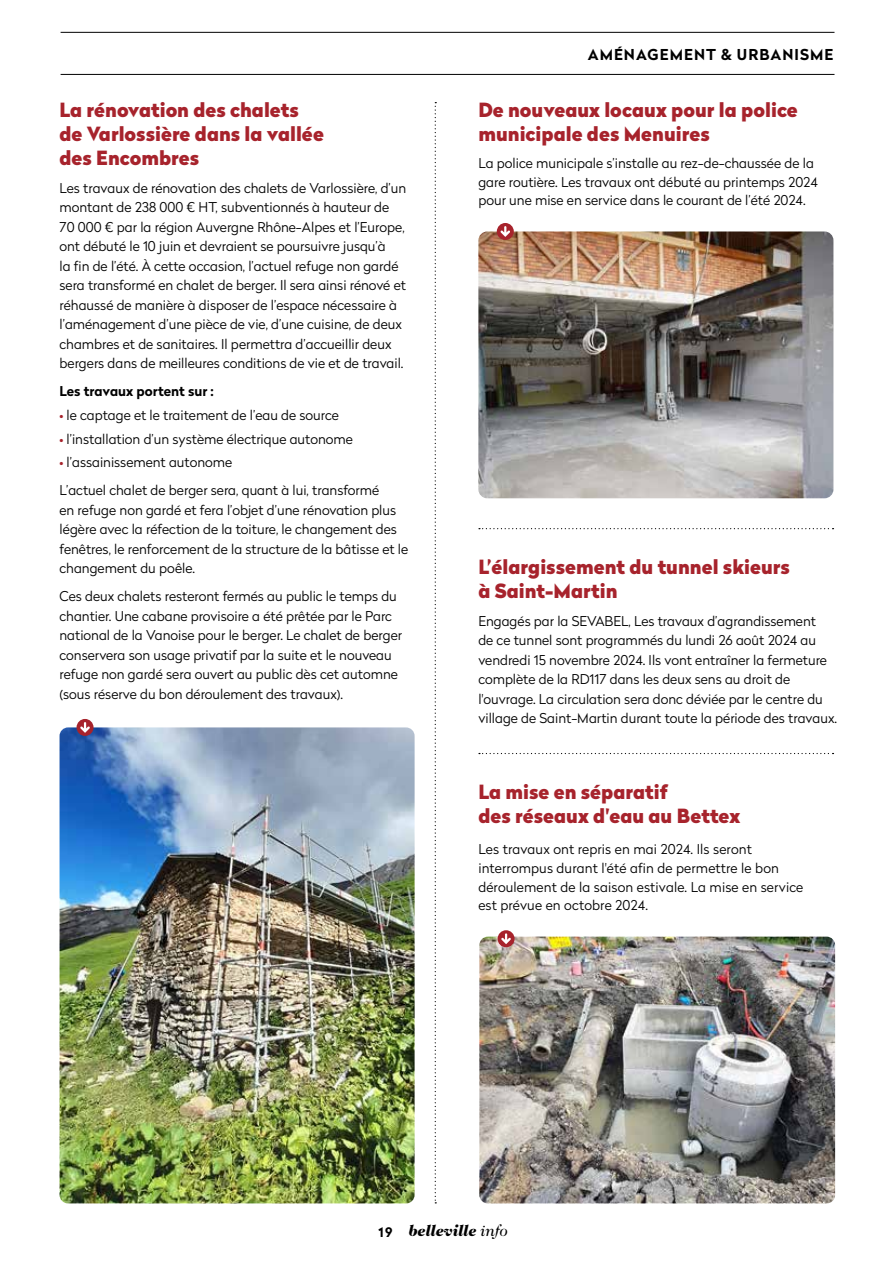
<style>
.page{position:relative;width:893px;height:1263px;background:#fff}
.page>*{position:absolute;margin:0;border:0;box-sizing:border-box;transform-origin:0 0}
.t1{font:900 19.5px/24px "Radikal";color:#a7232c}
.t2{font:italic 900 15.75px "Caslon 224 Std";color:#000}
.t3{font:700 15px "Radikal";letter-spacing:.07em;color:#000}
.t4{font:300 13.5px/19.5px "Radikal";color:#000}
.t5{font:700 13.5px "Radikal";color:#000}
.s1{font-weight:700;color:#a7232c}
.s2{font-family:"Radikal";font-weight:700;font-style:normal;font-size:13.2px}
.s3{font-weight:400}
</style>
<div class="page">
<hr style="left:61px;top:74px;width:773px;height:1px;background:#000">
<hr style="left:61px;top:32px;width:773px;height:1px;background:#000">
<svg style="left:435px;top:102px;width:1px;height:1101px"></svg>
<img style="left:60px;top:727px;width:355px;height:476px">
<div style="left:77px;top:719px;width:17px;height:17px;background:#a7232c;border-radius:50%"></div>
<svg style="left:80px;top:722px;width:10px;height:11px"></svg>
<svg style="left:479px;top:753px;width:354px;height:1px"></svg>
<svg style="left:479px;top:528px;width:354px;height:1px"></svg>
<img style="left:478px;top:231px;width:355px;height:267px">
<div style="left:497px;top:223px;width:17px;height:17px;background:#a7232c;border-radius:50%"></div>
<svg style="left:500px;top:226px;width:10px;height:11px"></svg>
<img style="left:479px;top:937px;width:356px;height:266px">
<div style="left:498px;top:930px;width:17px;height:17px;background:#a7232c;border-radius:50%"></div>
<svg style="left:501px;top:933px;width:10px;height:11px"></svg>
<h1 class="t1" style="left:60px;top:97px;width:266px">La rénovation des chalets de Varlossière dans la vallée des Encombres</h1>
<p class="t4" style="left:60px;top:178px;width:348px">Les travaux de rénovation des chalets de Varlossière, d’un montant de 238 000 € HT, subventionnés à hauteur de 70 000 € par la région Auvergne Rhône-Alpes et l’Europe, ont débuté le 10 juin et devraient se poursuivre jusqu’à<br>la fin de l’été. À cette occasion, l’actuel refuge non gardé sera transformé en chalet de berger. Il sera ainsi rénové et réhaussé de manière à disposer de l’espace nécessaire à l’aménagement d’une pièce de vie, d’une cuisine, de deux chambres et de sanitaires. Il permettra d’accueillir deux bergers dans de meilleures conditions de vie et de travail.</p>
<p class="t5" style="left:60px;top:381px;width:156px">Les travaux portent sur :</p>
<p class="t4" style="left:60px;top:405px;width:281px"><span class="s1">•</span> le captage et le traitement de l’eau de source</p>
<p class="t4" style="left:60px;top:429px;width:295px"><span class="s1">•</span> l’installation d’un système électrique autonome</p>
<p class="t4" style="left:60px;top:448px;width:321px;line-height:28px"><span class="s1">•</span> l’assainissement autonome<br>L’actuel chalet de berger sera, quant à lui, transformé</p>
<p class="t4" style="left:60px;top:500px;width:350px">en refuge non gardé et fera l’objet d’une rénovation plus légère avec la réfection de la toiture, le changement des fenêtres, le renforcement de la structure de la bâtisse et le changement du poêle.</p>
<p class="t4" style="left:60px;top:586px;width:344px">Ces deux chalets resteront fermés au public le temps du chantier. Une cabane provisoire a été prêtée par le Parc national de la Vanoise pour le berger. Le chalet de berger conservera son usage privatif par la suite et le nouveau refuge non gardé sera ouvert au public dès cet automne (sous réserve du bon déroulement des travaux).</p>
<p class="t3" style="left:588px;top:43px;width:247px">AMÉNAGEMENT &amp; URBANISME</p>
<h1 class="t1" style="left:478px;top:97px;width:321px">De nouveaux locaux pour la police municipale des Menuires</h1>
<p class="t4" style="left:478px;top:153px;width:341px;line-height:18.8px">La police municipale s’installe au rez-de-chaussée de la gare routière. Les travaux ont débuté au printemps 2024 pour une mise en service dans le courant de l’été 2024.</p>
<h1 class="t1" style="left:478px;top:554px;width:313px">L’élargissement du tunnel skieurs à Saint-Martin</h1>
<p class="t4" style="left:478px;top:611px;width:360px">Engagés par la SEVABEL, Les travaux d’agrandissement<br>de ce tunnel sont programmés du lundi 26 août 2024 au vendredi 15 novembre 2024. Ils vont entraîner la fermeture complète de la RD117 dans les deux sens au droit de l'ouvrage. La circulation sera donc déviée par le centre du village de Saint-Martin durant toute la période des travaux.</p>
<h1 class="t1" style="left:478px;top:779px;width:263px">La mise en séparatif<br>des réseaux d'eau au Bettex</h1>
<p class="t4" style="left:478px;top:839px;width:326px;line-height:18.8px">Les travaux ont repris en mai 2024. Ils seront interrompus durant l'été afin de permettre le bon déroulement de la saison estivale. La mise en service est prévue en octobre 2024.</p>
<p class="t2" style="left:379px;top:1221px;width:131px"><span class="s2">19</span> belleville <span class="s3">info</span></p>
</div>
